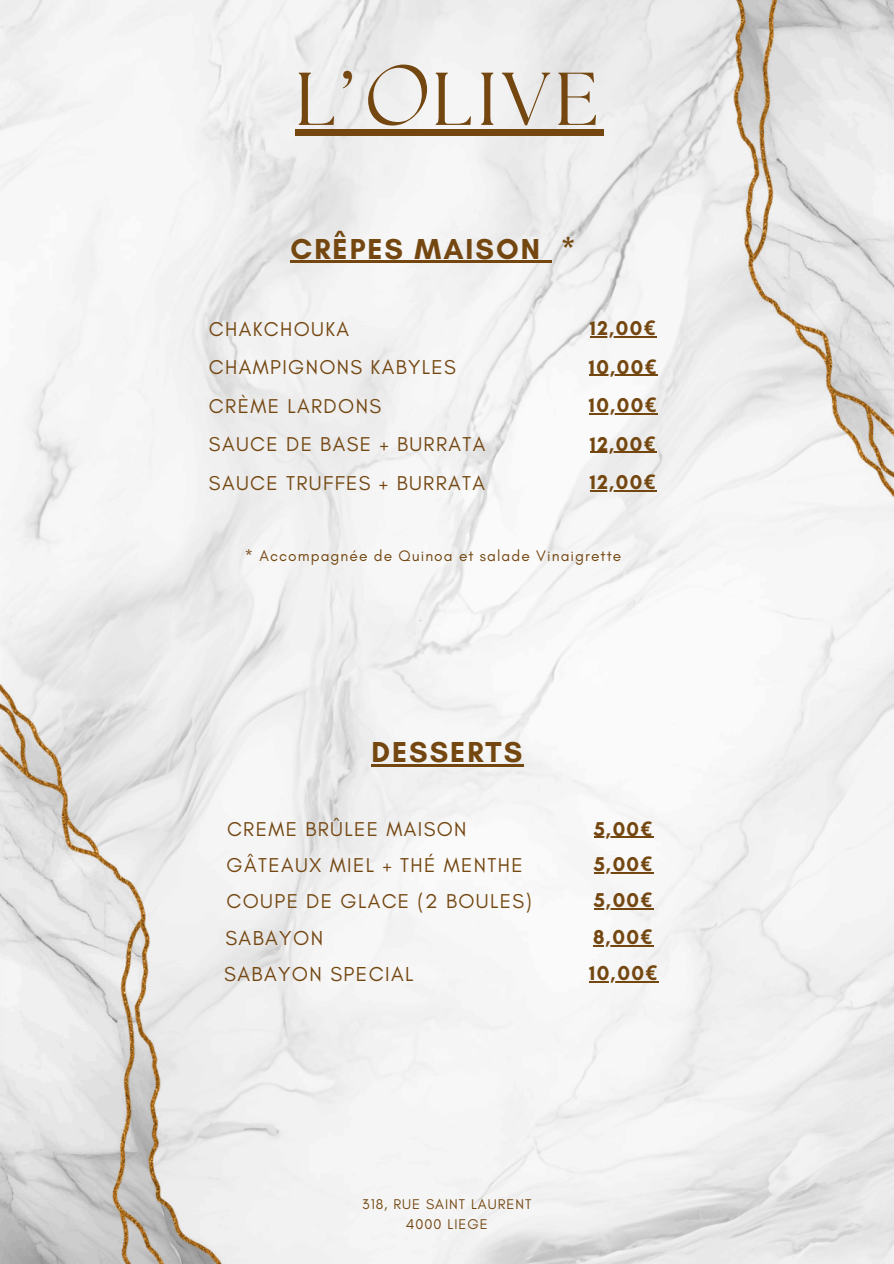
<style>
.page{position:relative;width:894px;height:1264px;background:#fff}
.page>*{position:absolute;margin:0;border:0;box-sizing:border-box;transform-origin:0 0}
.t1{font:74.7px "The Seasons";color:#744711}
.t2{font:700 29.4px "Glacial Indifference";letter-spacing:.07em;color:#744711}
.t3{font:20.55px "Glacial Indifference";letter-spacing:.07em;color:#744711}
.t4{font:700 20.55px "Glacial Indifference";color:#744711}
.t5{font:20.4px "Glacial Indifference";letter-spacing:.07em;color:#744711}
.t6{font:700 20.4px "Glacial Indifference";letter-spacing:.07em;color:#744711}
.t7{font:15.45px "Glacial Indifference";letter-spacing:.07em;color:#744711}
.t8{font:14.4px/20px "Glacial Indifference";letter-spacing:.07em;color:#744711;text-align:center}
.s1{font-style:italic}
.s2{font-family:"Noto Sans"}
</style>
<div class="page">
<img style="left:0;top:0;width:893px;height:1263px">
<img style="left:236px;top:655px;width:31px;height:608px">
<img style="left:0;top:655px;width:236px;height:608px">
<div style="left:295px;top:129px;width:65px;height:7px;background:#744711"></div>
<div style="left:360px;top:129px;width:71px;height:7px;background:#744711"></div>
<div style="left:431px;top:129px;width:172px;height:7px;background:#744711"></div>
<hr style="left:290px;top:261px;width:252px;height:2px;background:#744711">
<svg style="left:542px;top:261px;width:9px;height:2px"></svg>
<hr style="left:589px;top:336px;width:67px;height:1px;background:#744711">
<hr style="left:588px;top:375px;width:69px;height:1px;background:#744711">
<hr style="left:588px;top:413px;width:69px;height:1px;background:#744711">
<hr style="left:589px;top:451px;width:67px;height:2px;background:#744711">
<hr style="left:589px;top:490px;width:67px;height:1px;background:#744711">
<img style="left:626px;top:0;width:31px;height:525px">
<img style="left:657px;top:0;width:236px;height:525px">
<hr style="left:371px;top:764px;width:153px;height:2px;background:#744711">
<hr style="left:593px;top:836px;width:60px;height:1px;background:#744711">
<hr style="left:593px;top:908px;width:60px;height:1px;background:#744711">
<hr style="left:593px;top:872px;width:60px;height:1px;background:#744711">
<hr style="left:593px;top:945px;width:60px;height:1px;background:#744711">
<hr style="left:589px;top:981px;width:69px;height:1px;background:#744711">
<h1 class="t1" style="left:295px;top:50px;width:305px">L’<span class="s1">O</span>LIVE</h1>
<h2 class="t2" style="left:290px;top:230px;width:286px">CRÊPES MAISON *</h2>
<p class="t5" style="left:209px;top:318px;width:142px">CHAKCHOUKA</p>
<p class="t6" style="left:589px;top:316px;width:67px">12,00<span class="s2">€</span></p>
<p class="t5" style="left:209px;top:356px;width:248px">CHAMPIGNONS KABYLES</p>
<p class="t6" style="left:588px;top:354px;width:69px">10,00<span class="s2">€</span></p>
<p class="t5" style="left:209px;top:394px;width:173px">CRÈME LARDONS</p>
<p class="t6" style="left:588px;top:392px;width:69px">10,00<span class="s2">€</span></p>
<p class="t5" style="left:209px;top:433px;width:278px">SAUCE DE BASE + BURRATA</p>
<p class="t6" style="left:589px;top:431px;width:67px">12,00<span class="s2">€</span></p>
<p class="t5" style="left:209px;top:471px;width:277px">SAUCE TRUFFES + BURRATA</p>
<p class="t6" style="left:589px;top:469px;width:67px">12,00<span class="s2">€</span></p>
<p class="t7" style="left:245px;top:547px;width:378px">* Accompagnée de Quinoa et salade Vinaigrette</p>
<h2 class="t2" style="left:371px;top:734px;width:152px">DESSERTS</h2>
<p class="t5" style="left:227px;top:817px;width:241px">CREME BRÛLEE MAISON</p>
<p class="t6" style="left:593px;top:816px;width:60px">5,00<span class="s2">€</span></p>
<p class="t5" style="left:226px;top:853px;width:297px">GÂTEAUX MIEL + THÉ MENTHE</p>
<p class="t6" style="left:593px;top:851px;width:60px">5,00<span class="s2">€</span></p>
<p class="t5" style="left:226px;top:890px;width:307px">COUPE DE GLACE (2 BOULES)</p>
<p class="t6" style="left:593px;top:887px;width:60px">5,00<span class="s2">€</span></p>
<p class="t3" style="left:225px;top:926px;width:99px">SABAYON</p>
<p class="t4" style="left:593px;top:924px;width:61px">8,00<span class="s2">€</span></p>
<p class="t3" style="left:224px;top:962px;width:191px">SABAYON SPECIAL</p>
<p class="t4" style="left:589px;top:960px;width:69px">10,00<span class="s2">€</span></p>
<p class="t8" style="left:362px;top:1194px;width:171px">318, RUE SAINT LAURENT<br>4000 LIEGE</p>
</div>
